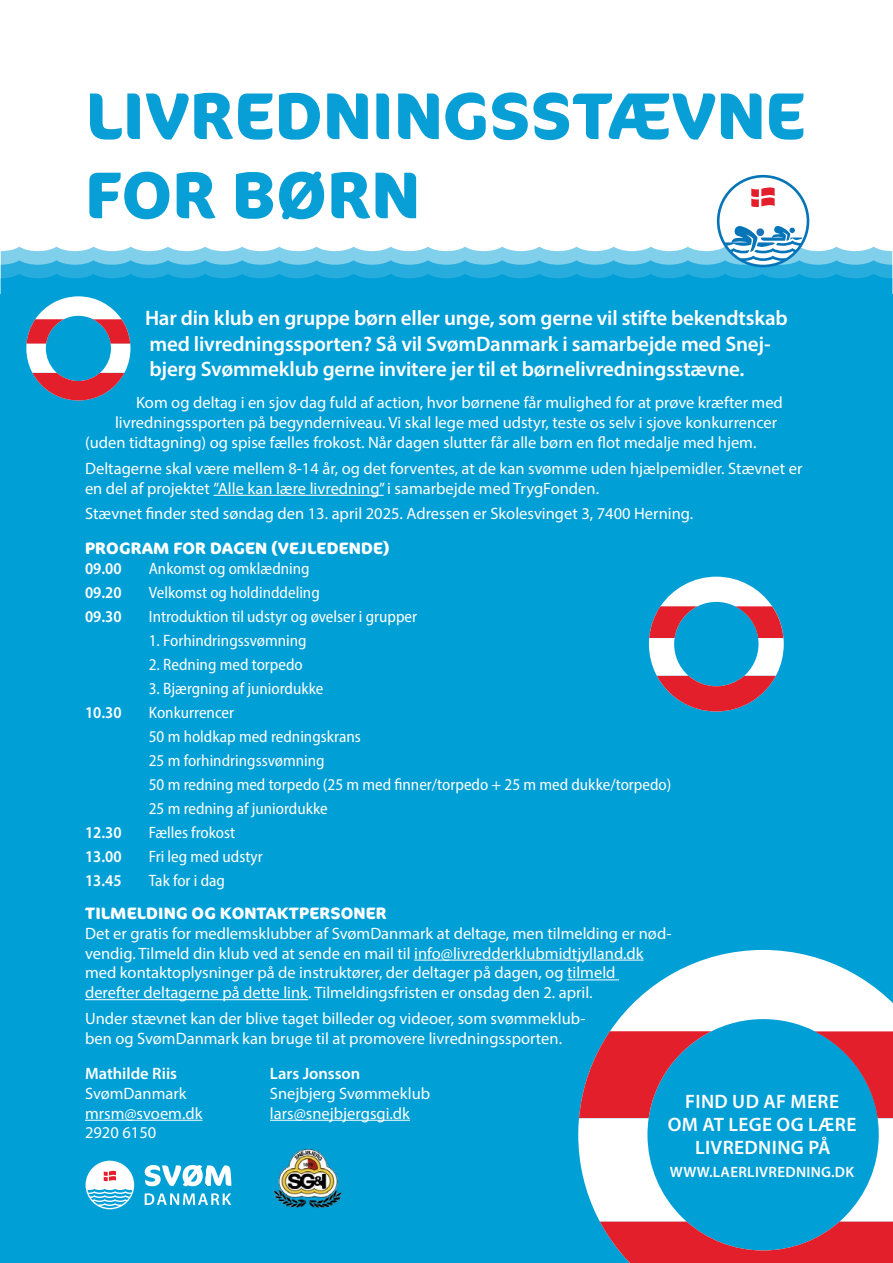
<style>
.page{position:relative;width:893px;height:1263px;background:#fff}
.page>*{position:absolute;margin:0;border:0;box-sizing:border-box;transform-origin:0 0}
.t1{font:700 66px/79.2px "Cocon Pro";letter-spacing:.01em;color:#089ed6}
.t2{font:600 21px/25.2px "Myriad Pro";letter-spacing:-.01em;color:#fff}
.t3{font:600 19.5px/23.4px "Myriad Pro";letter-spacing:.02em;color:#fff;text-align:center}
.t4{font:16.5px/19.8px "Myriad Pro";color:#fff}
.t5{font:semi-condensed 16.5px/24px "Myriad Pro";color:#fff}
.t6{font:700 16.5px "Cocon Pro";letter-spacing:.01em;color:#fff}
.t7{font:600 semi-condensed 16.5px "Myriad Pro";color:#fff}
.t8{font:600 16.5px "Myriad Pro";color:#fff}
.t9{font:600 15px "Myriad Pro";letter-spacing:.02em;color:#fff}
</style>
<div class="page">
<div style="left:0;top:294px;width:893px;height:969px;background:#009fd6"></div>
<hr style="left:213px;top:495px;width:171px;height:1px;background:#fff">
<hr style="left:414px;top:960px;width:230px;height:1px;background:#fff">
<hr style="left:567px;top:979px;width:52px;height:1px;background:#fff">
<hr style="left:85px;top:999px;width:223px;height:1px;background:#fff">
<svg style="left:1px;top:175px;width:891px;height:225px"></svg>
<svg style="left:649px;top:577px;width:135px;height:134px"></svg>
<img style="left:273px;top:1149px;width:69px;height:60px">
<hr style="left:85px;top:1120px;width:118px;height:1px;background:#fff">
<hr style="left:270px;top:1120px;width:140px;height:1px;background:#fff">
<svg style="left:86px;top:1161px;width:48px;height:48px"></svg>
<svg style="left:145px;top:1165px;width:86px;height:40px"></svg>
<svg style="left:579px;top:950px;width:314px;height:81px;fill:#fff"></svg>
<svg style="left:578px;top:1031px;width:315px;height:232px"></svg>
<h1 class="t1" style="left:85px;top:75px;width:721px">LIVREDNINGSSTÆVNE<br>FOR BØRN</h1>
<p class="t2" style="left:145px;top:305px;width:644px">Har din klub en gruppe børn eller unge, som gerne vil stifte bekendtskab med livredningssporten? Så vil SvømDanmark i samarbejde med Snej&shy;bjerg Svømmeklub gerne invitere jer til et børnelivredningsstævne.</p>
<p class="t4" style="left:136px;top:393px;width:648px">Kom og deltag i en sjov dag fuld af action, hvor børnene får mulighed for at prøve kræfter med</p>
<p class="t4" style="left:115px;top:412px;width:664px">livredningssporten på begynderniveau. Vi skal lege med udstyr, teste os selv i sjove konkurrencer</p>
<p class="t4" style="left:85px;top:432px;width:673px">(uden tidtagning) og spise fælles frokost. Når dagen slutter får alle børn en flot medalje med hjem.</p>
<p class="t4" style="left:85px;top:458px;width:719px">Deltagerne skal være mellem 8-14 år, og det forventes, at de kan svømme uden hjælpemidler. Stævnet er en del af projektet ”Alle kan lære livredning” i samarbejde med TrygFonden.</p>
<p class="t4" style="left:85px;top:504px;width:610px">Stævnet finder sted søndag den 13. april 2025. Adressen er Skolesvinget 3, 7400 Herning.</p>
<p class="t6" style="left:85px;top:537px;width:306px">PROGRAM FOR DAGEN (VEJLEDENDE)</p>
<p class="t7" style="left:85px;top:558px;width:38px">09.00</p>
<p class="t5" style="left:149px;top:556px;width:162px">Ankomst og omklædning</p>
<p class="t7" style="left:85px;top:582px;width:38px">09.20</p>
<p class="t5" style="left:149px;top:580px;width:172px">Velkomst og holdinddeling</p>
<p class="t7" style="left:85px;top:606px;width:38px">09.30</p>
<p class="t5" style="left:149px;top:604px;width:270px">Introduktion til udstyr og øvelser i grupper</p>
<p class="t5" style="left:149px;top:628px;width:159px">1. Forhindringssvømning</p>
<p class="t5" style="left:149px;top:652px;width:155px">2. Redning med torpedo</p>
<p class="t5" style="left:149px;top:676px;width:176px">3. Bjærgning af juniordukke</p>
<p class="t7" style="left:85px;top:702px;width:38px">10.30</p>
<p class="t5" style="left:149px;top:700px;width:524px">Konkurrencer<br>50 m holdkap med redningskrans<br>25 m forhindringssvømning<br>50 m redning med torpedo (25 m med finner/torpedo + 25 m med dukke/torpedo)<br>25 m redning af juniordukke</p>
<p class="t7" style="left:85px;top:822px;width:38px">12.30</p>
<p class="t5" style="left:149px;top:820px;width:88px">Fælles frokost</p>
<p class="t7" style="left:85px;top:846px;width:38px">13.00</p>
<p class="t5" style="left:149px;top:844px;width:115px">Fri leg med udstyr</p>
<p class="t7" style="left:85px;top:870px;width:38px">13.45</p>
<p class="t5" style="left:149px;top:868px;width:78px">Tak for i dag</p>
<p class="t6" style="left:85px;top:902px;width:303px">TILMELDING OG KONTAKTPERSONER</p>
<p class="t4" style="left:85px;top:923px;width:588px">Det er gratis for medlemsklubber af SvømDanmark at deltage, men tilmelding er nød&shy;vendig. Tilmeld din klub ved at sende en mail til info@livredderklubmidtjylland.dk med kontaktoplysninger på de instruktører, der deltager på dagen, og tilmeld derefter deltagerne på dette link. Tilmeldingsfristen er onsdag den 2. april.</p>
<p class="t4" style="left:85px;top:1008px;width:502px">Under stævnet kan der blive taget billeder og videoer, som svømmeklub&shy;ben og SvømDanmark kan bruge til at promovere livredningssporten.</p>
<p class="t8" style="left:85px;top:1063px;width:94px">Mathilde Riis</p>
<p class="t4" style="left:85px;top:1083px;width:119px">SvømDanmark mrsm@svoem.dk<br>2920 6150</p>
<p class="t8" style="left:270px;top:1063px;width:92px">Lars Jonsson</p>
<p class="t4" style="left:270px;top:1083px;width:162px">Snejbjerg Svømmeklub lars@snejbjergsgi.dk</p>
<p class="t3" style="left:668px;top:1089px;width:190px">FIND UD AF MERE<br>OM AT LEGE OG LÆRE<br>LIVREDNING PÅ</p>
<p class="t9" style="left:670px;top:1162px;width:186px">WWW.LAERLIVREDNING.DK</p>
</div>
